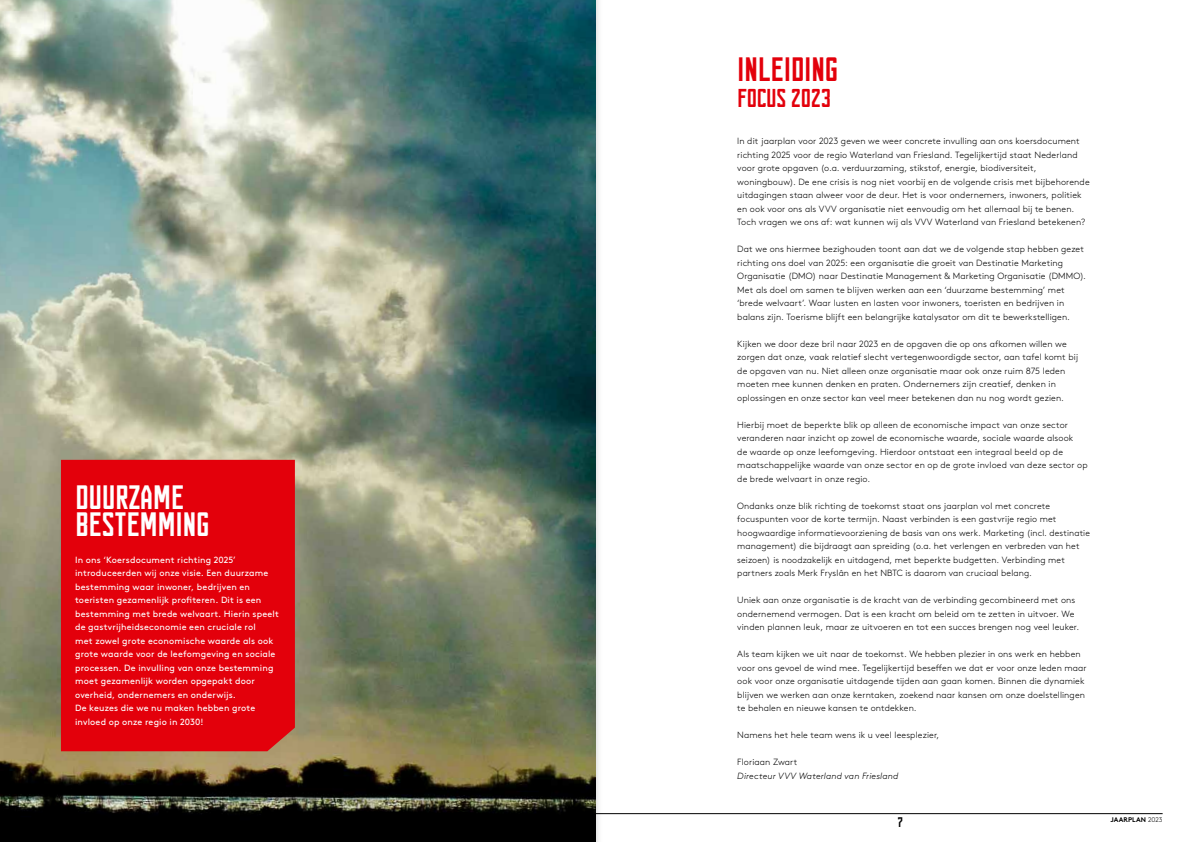
<style>
.page{position:relative;width:1191px;height:842px;background:#fff}
.page>*{position:absolute;margin:0;border:0;box-sizing:border-box;transform-origin:0 0}
.t1{font:condensed 34px/27px "FUNCTION";letter-spacing:-.015em;color:#fff}
.t2{font:condensed 34px "FUNCTION";letter-spacing:-.015em;color:#e3000b}
.t3{font:condensed 26px "FUNCTION";letter-spacing:-.015em;color:#e3000b}
.t4{font:condensed 14px "FUNCTION";color:#000}
.t5{font:300 9px/13.5px "Brown Std";letter-spacing:.015em;color:#000}
.t6{font:9px/13.5px "Brown Std";letter-spacing:.015em;color:#fff}
.t7{font:italic 300 9px "Brown Std";letter-spacing:.015em;color:#000}
.t8{font:700 6.8px "Brown Std";letter-spacing:.01em;color:#000}
.s1{font-weight:300}
</style>
<div class="page">
<svg style="left:595px;top:0;width:7px;height:842px;fill:#f4f4f4"></svg>
<img style="left:0;top:0;width:595px;height:842px">
<hr style="left:595px;top:813px;width:567px;height:1px;background:#000">
<div style="left:61px;top:460px;width:234px;height:291px;background:#e3000b"></div>
<h1 class="t1" style="left:75px;top:483px;width:136px">DUURZAME<br>BESTEMMING</h1>
<p class="t6" style="left:75px;top:553px;width:205px">In ons ‘Koersdocument richting 2025’ introduceerden wij onze visie. Een duurzame bestemming waar inwoner, bedrijven en toeristen gezamenlijk profiteren. Dit is een bestemming met brede welvaart. Hierin speelt de gastvrijheidseconomie een cruciale rol<br>met zowel grote economische waarde als ook grote waarde voor de leefomgeving en sociale processen. De invulling van onze bestemming moet gezamenlijk worden opgepakt door overheid, ondernemers en onderwijs.<br>De keuzes die we nu maken hebben grote invloed op onze regio in 2030!</p>
<h1 class="t2" style="left:737px;top:51px;width:103px">INLEIDING</h1>
<h2 class="t3" style="left:737px;top:84px;width:95px">FOCUS 2023</h2>
<p class="t5" style="left:737px;top:134px;width:354px">In dit jaarplan voor 2023 geven we weer concrete invulling aan ons koersdocument richting 2025 voor de regio Waterland van Friesland. Tegelijkertijd staat Nederland voor grote opgaven (o.a. verduurzaming, stikstof, energie, biodiversiteit, woningbouw). De ene crisis is nog niet voorbij en de volgende crisis met bijbehorende uitdagingen staan alweer voor de deur. Het is voor ondernemers, inwoners, politiek en ook voor ons als VVV organisatie niet eenvoudig om het allemaal bij te benen.<br>Toch vragen we ons af: wat kunnen wij als VVV Waterland van Friesland betekenen?</p>
<p class="t5" style="left:737px;top:242px;width:350px">Dat we ons hiermee bezighouden toont aan dat we de volgende stap hebben gezet richting ons doel van 2025: een organisatie die groeit van Destinatie Marketing Organisatie (DMO) naar Destinatie Management &amp; Marketing Organisatie (DMMO).<br>Met als doel om samen te blijven werken aan een ‘duurzame bestemming’ met ‘brede welvaart’. Waar lusten en lasten voor inwoners, toeristen en bedrijven in balans zijn. Toerisme blijft een belangrijke katalysator om dit te bewerkstelligen.</p>
<p class="t5" style="left:737px;top:337px;width:342px">Kijken we door deze bril naar 2023 en de opgaven die op ons afkomen willen we zorgen dat onze, vaak relatief slecht vertegenwoordigde sector, aan tafel komt bij de opgaven van nu. Niet alleen onze organisatie maar ook onze ruim 875 leden moeten mee kunnen denken en praten. Ondernemers zijn creatief, denken in oplossingen en onze sector kan veel meer betekenen dan nu nog wordt gezien.</p>
<p class="t5" style="left:737px;top:418px;width:352px">Hierbij moet de beperkte blik op alleen de economische impact van onze sector veranderen naar inzicht op zowel de economische waarde, sociale waarde alsook<br>de waarde op onze leefomgeving. Hierdoor ontstaat een integraal beeld op de maatschappelijke waarde van onze sector en op de grote invloed van deze sector op de brede welvaart in onze regio.</p>
<p class="t5" style="left:737px;top:499px;width:354px">Ondanks onze blik richting de toekomst staat ons jaarplan vol met concrete focuspunten voor de korte termijn. Naast verbinden is een gastvrije regio met hoogwaardige informatievoorziening de basis van ons werk. Marketing (incl. destinatie management) die bijdraagt aan spreiding (o.a. het verlengen en verbreden van het seizoen) is noodzakelijk en uitdagend, met beperkte budgetten. Verbinding met partners zoals Merk Fryslân en het NBTC is daarom van cruciaal belang.</p>
<p class="t5" style="left:737px;top:593px;width:343px">Uniek aan onze organisatie is de kracht van de verbinding gecombineerd met ons ondernemend vermogen. Dat is een kracht om beleid om te zetten in uitvoer. We vinden plannen leuk, maar ze uitvoeren en tot een succes brengen nog veel leuker.</p>
<p class="t5" style="left:737px;top:647px;width:351px">Als team kijken we uit naar de toekomst. We hebben plezier in ons werk en hebben voor ons gevoel de wind mee. Tegelijkertijd beseffen we dat er voor onze leden maar ook voor onze organisatie uitdagende tijden aan gaan komen. Binnen die dynamiek blijven we werken aan onze kerntaken, zoekend naar kansen om onze doelstellingen te behalen en nieuwe kansen te ontdekken.</p>
<p class="t5" style="left:737px;top:728px;width:203px">Namens het hele team wens ik u veel leesplezier,</p>
<p class="t5" style="left:737px;top:755px;width:62px">Floriaan Zwart</p>
<p class="t7" style="left:737px;top:770px;width:163px">Directeur VVV Waterland van Friesland</p>
<h3 class="t4" style="left:897px;top:814px;width:7px">7</h3>
<p class="t8" style="left:1110px;top:816px;width:54px">JAARPLAN <span class="s1">2023</span></p>
</div>
